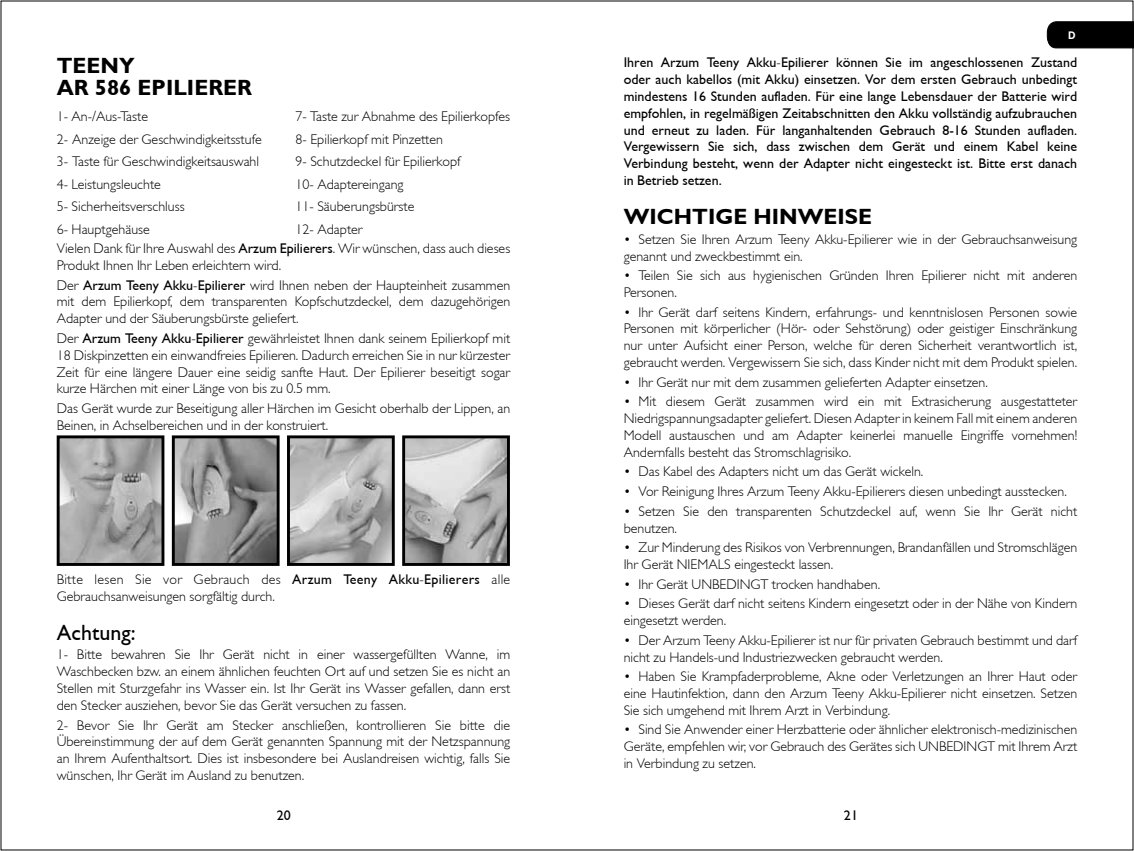
<style>
.page{position:relative;width:1134px;height:851px;background:#fff}
.page>*{position:absolute;margin:0;border:0;box-sizing:border-box;transform-origin:0 0}
.t1{font:22px/22px "Gill Sans Bold TR";color:#000}
.t2{font:22px "Gill Sans TR";color:#000}
.t3{font:14px/16.8px "Gill Sans Light TR";color:#000}
.t4{font:14px/16.8px "Gill Sans TR";color:#000;text-align:justify}
.t5{font:11px "Gill Sans Bold TR";color:#fff;scale:.85 1}
.s1{font-family:"Gill Sans TR"}
.s2{font-family:"Gill Sans Light TR"}
</style>
<div class="page">
<div style="left:1047px;top:21px;width:87px;height:27px;background:#000"></div>
<img style="left:61px;top:439px;width:99px;height:123px">
<div style="left:57px;top:435px;width:107px;height:131px;border:3px solid #000"></div>
<img style="left:176px;top:439px;width:100px;height:123px">
<div style="left:172px;top:435px;width:108px;height:131px;border:3px solid #000"></div>
<img style="left:291px;top:439px;width:100px;height:123px">
<div style="left:287px;top:435px;width:108px;height:131px;border:3px solid #000"></div>
<img style="left:406px;top:439px;width:100px;height:123px">
<div style="left:402px;top:435px;width:108px;height:131px;border:3px solid #000"></div>
<h1 class="t1" style="left:57px;top:54px;width:197px">TEENY<br>AR 586 EPILIERER</h1>
<p class="t3" style="left:57px;top:105px;width:207px;line-height:22.4px">1- An-/Aus-Taste<br>2- Anzeige der Geschwindigkeitsstufe<br>3- Taste für Geschwindigkeitsauswahl<br>4- Leistungsleuchte<br>5- Sicherheitsverschluss<br>6- Hauptgehäuse</p>
<p class="t3" style="left:295px;top:105px;width:216px;line-height:22.4px">7- Taste zur Abnahme des Epilierkopfes<br>8- Epilierkopf mit Pinzetten<br>9- Schutzdeckel für Epilierkopf<br>10- Adaptereingang<br>11- Säuberungsbürste<br>12- Adapter</p>
<p class="t3" style="left:57px;top:240px;width:455px">Vielen Dank für Ihre Auswahl des <span class="s1">Arzum Epilierers</span>. Wir wünschen, dass auch dieses<br>Produkt Ihnen Ihr Leben erleichtern wird.</p>
<p class="t3" style="left:57px;top:276px;width:455px;text-align:justify">Der <span class="s1">Arzum Teeny Akku</span>-<span class="s1">Epilierer</span> wird Ihnen neben der Haupteinheit zusammen mit dem Epilierkopf, dem transparenten Kopfschutzdeckel, dem dazugehörigen Adapter und der Säuberungsbürste geliefert.</p>
<p class="t3" style="left:57px;top:329px;width:455px;text-align:justify">Der <span class="s1">Arzum Teeny Akku</span>-<span class="s1">Epilierer</span> gewährleistet Ihnen dank seinem Epilierkopf mit 18 Diskpinzetten ein einwandfreies Epilieren. Dadurch erreichen Sie in nur kürzester Zeit für eine längere Dauer eine seidig sanfte Haut. Der Epilierer beseitigt sogar kurze Härchen mit einer Länge von bis zu 0.5 mm.</p>
<p class="t3" style="left:57px;top:399px;width:455px">Das Gerät wurde zur Beseitigung aller Härchen im Gesicht oberhalb der Lippen, an<br>Beinen, in Achselbereichen und in der konstruiert.</p>
<p class="t3" style="left:57px;top:570px;width:455px">Bitte lesen Sie vor Gebrauch des <span class="s1">Arzum Teeny Akku</span>-<span class="s1">Epilierers</span> alle<br>Gebrauchsanweisungen sorgfältig durch.</p>
<h1 class="t2" style="left:57px;top:618px;width:80px">Achtung:</h1>
<p class="t3" style="left:57px;top:646px;width:455px;text-align:justify">1- Bitte bewahren Sie Ihr Gerät nicht in einer wassergefüllten Wanne, im Waschbecken bzw. an einem ähnlichen feuchten Ort auf und setzen Sie es nicht an Stellen mit Sturzgefahr ins Wasser ein. Ist Ihr Gerät ins Wasser gefallen, dann erst den Stecker ausziehen, bevor Sie das Gerät versuchen zu fassen.</p>
<p class="t3" style="left:57px;top:716px;width:455px;text-align:justify">2- Bevor Sie Ihr Gerät am Stecker anschließen, kontrollieren Sie bitte die Übereinstimmung der auf dem Gerät genannten Spannung mit der Netzspannung an Ihrem Aufenthaltsort. Dies ist insbesondere bei Auslandreisen wichtig, falls Sie wünschen, Ihr Gerät im Ausland zu benutzen.</p>
<p class="t5" style="left:1068px;top:28px;width:10px">D</p>
<p class="t4" style="left:624px;top:54px;width:455px">Ihren Arzum Teeny Akku<span class="s2">-</span>Epilierer können Sie im angeschlossenen Zustand oder auch kabellos (mit Akku) einsetzen. Vor dem ersten Gebrauch unbedingt mindestens 16 Stunden aufladen. Für eine lange Lebensdauer der Batterie wird empfohlen, in regelmäßigen Zeitabschnitten den Akku vollständig aufzubrauchen und erneut zu laden. Für langanhaltenden Gebrauch 8-16 Stunden aufladen.<br>Vergewissern Sie sich, dass zwischen dem Gerät und einem Kabel keine Verbindung besteht, wenn der Adapter nicht eingesteckt ist. Bitte erst danach in Betrieb setzen.</p>
<h1 class="t1" style="left:624px;top:205px;width:250px">WICHTIGE HINWEISE</h1>
<p class="t3" style="left:624px;top:230px;width:455px">• Setzen Sie Ihren Arzum Teeny Akku-Epilierer wie in der Gebrauchsanweisung genannt und zweckbestimmt ein.</p>
<p class="t3" style="left:624px;top:267px;width:455px">• Teilen Sie sich aus hygienischen Gründen Ihren Epilierer nicht mit anderen<br>Personen.</p>
<p class="t3" style="left:624px;top:303px;width:455px;text-align:justify">• Ihr Gerät darf seitens Kindern, erfahrungs- und kenntnislosen Personen sowie Personen mit körperlicher (Hör- oder Sehstörung) oder geistiger Einschränkung nur unter Aufsicht einer Person, welche für deren Sicherheit verantwortlich ist, gebraucht werden. Vergewissern Sie sich, dass Kinder nicht mit dem Produkt spielen.</p>
<p class="t3" style="left:624px;top:373px;width:366px">• Ihr Gerät nur mit dem zusammen gelieferten Adapter einsetzen.</p>
<p class="t3" style="left:624px;top:393px;width:455px;text-align:justify">• Mit diesem Gerät zusammen wird ein mit Extrasicherung ausgestatteter Niedrigspannungsadapter geliefert. Diesen Adapter in keinem Fall mit einem anderen Modell austauschen und am Adapter keinerlei manuelle Eingriffe vornehmen!<br>Andernfalls besteht das Stromschlagrisiko.</p>
<p class="t3" style="left:624px;top:463px;width:301px">• Das Kabel des Adapters nicht um das Gerät wickeln.</p>
<p class="t3" style="left:624px;top:482px;width:445px">• Vor Reinigung Ihres Arzum Teeny Akku-Epilierers diesen unbedingt ausstecken.</p>
<p class="t3" style="left:624px;top:502px;width:455px">• Setzen Sie den transparenten Schutzdeckel auf, wenn Sie Ihr Gerät nicht benutzen.</p>
<p class="t3" style="left:624px;top:538px;width:455px">• Zur Minderung des Risikos von Verbrennungen, Brandanfällen und Stromschlägen<br>Ihr Gerät NIEMALS eingesteckt lassen.</p>
<p class="t3" style="left:624px;top:575px;width:258px">• Ihr Gerät UNBEDINGT trocken handhaben.</p>
<p class="t3" style="left:624px;top:594px;width:455px">• Dieses Gerät darf nicht seitens Kindern eingesetzt oder in der Nähe von Kindern eingesetzt werden.</p>
<p class="t3" style="left:624px;top:631px;width:455px">• Der Arzum Teeny Akku-Epilierer ist nur für privaten Gebrauch bestimmt und darf nicht zu Handels-und Industriezwecken gebraucht werden.</p>
<p class="t3" style="left:624px;top:667px;width:455px;text-align:justify">• Haben Sie Krampfaderprobleme, Akne oder Verletzungen an Ihrer Haut oder eine Hautinfektion, dann den Arzum Teeny Akku-Epilierer nicht einsetzen. Setzen Sie sich umgehend mit Ihrem Arzt in Verbindung.</p>
<p class="t3" style="left:624px;top:720px;width:455px;text-align:justify">• Sind Sie Anwender einer Herzbatterie oder ähnlicher elektronisch-medizinischen Geräte, empfehlen wir, vor Gebrauch des Gerätes sich UNBEDINGT mit Ihrem Arzt in Verbindung zu setzen.</p>
<p class="t4" style="left:277px;top:806px;width:15px">20</p>
<p class="t4" style="left:844px;top:806px;width:15px">21</p>
</div>
